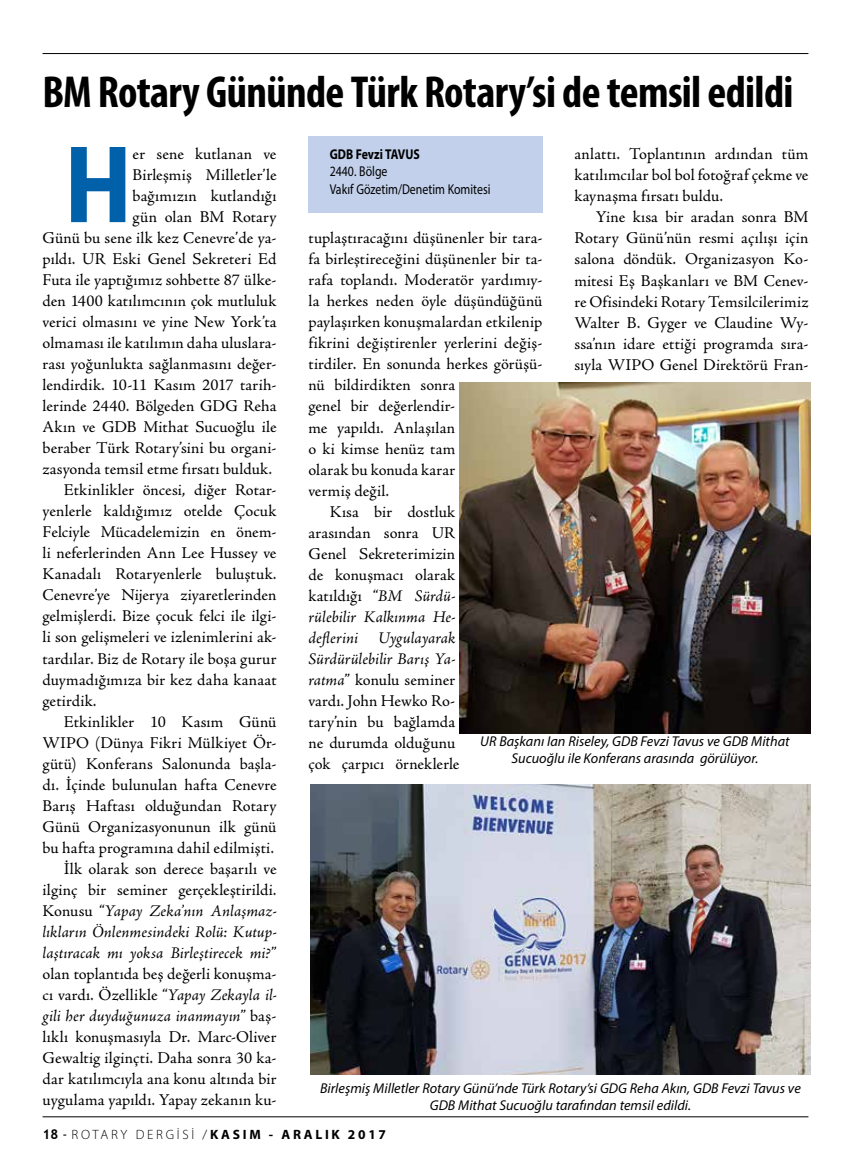
<style>
.page{position:relative;width:851px;height:1170px;background:#fff}
.page>*{position:absolute;margin:0;border:0;box-sizing:border-box;transform-origin:0 0}
.t1{font:700 102.3px "Tablet Gothic Narrow";color:#0060aa}
.t2{font:700 condensed 45px "Myriad Pro";letter-spacing:-.015em;color:#000}
.t3{font:16.5px/21px "Adobe Jenson Pro";letter-spacing:.01em;color:#000;text-align:justify}
.t4{font:italic 16.5px "Adobe Jenson Pro";letter-spacing:.005em;color:#000}
.t5{font:italic 14.25px/17.1px "Myriad Pro";color:#000;text-align:center}
.t6{font:14.25px/17.2px "Myriad Pro";color:#000;scale:.83 1}
.t7{font:700 14.25px "Myriad Pro";color:#000;scale:.83 1}
.t8{font:700 13.5px "Myriad Pro";letter-spacing:.2em;color:#000}
.s1{font-style:normal}
.s2{font-style:italic}
.s3{font-family:"Trebuchet MS"}
.s4{font-family:"Trebuchet MS";font-weight:400}
.s5{font-weight:300}
</style>
<div class="page">
<hr style="left:43px;top:1116px;width:765px;height:1px;background:#000">
<hr style="left:43px;top:53px;width:765px;height:1px;background:#000">
<div style="left:308px;top:136px;width:234px;height:76px;background:#c2d0eb"></div>
<img style="left:310px;top:784px;width:500px;height:290px">
<img style="left:459px;top:382px;width:351px;height:351px">
<h2 class="t2" style="left:43px;top:64px;width:752px">BM Rotary Gününde Türk Rotary’si de temsil edildi</h2>
<h1 class="t1" style="left:64px;top:113px;width:70px">H</h1>
<p class="t3" style="left:133px;top:144px;width:145px">er sene kutlanan ve</p>
<p class="t3" style="left:133px;top:165px;width:145px">Birleşmiş Milletler’le</p>
<p class="t3" style="left:133px;top:186px;width:145px">bağımızın kutlandığı</p>
<p class="t3" style="left:133px;top:207px;width:145px">gün olan BM Rotary</p>
<p class="t3" style="left:43px;top:228px;width:235px">Günü bu sene ilk kez Cenevre’de ya-</p>
<p class="t3" style="left:43px;top:249px;width:235px">pıldı. UR Eski Genel Sekreteri Ed</p>
<p class="t3" style="left:43px;top:270px;width:235px">Futa ile yaptığımız sohbette 87 ülke-</p>
<p class="t3" style="left:43px;top:291px;width:235px">den 1400 katılımcının çok mutluluk</p>
<p class="t3" style="left:43px;top:312px;width:235px">verici olmasını ve yine New York’ta</p>
<p class="t3" style="left:43px;top:333px;width:235px">olmaması ile katılımın daha uluslara-</p>
<p class="t3" style="left:43px;top:354px;width:235px">rası yoğunlukta sağlanmasını değer-</p>
<p class="t3" style="left:43px;top:375px;width:235px">lendirdik. 10-11 Kasım 2017 tarih-</p>
<p class="t3" style="left:43px;top:396px;width:235px">lerinde 2440. Bölgeden GDG Reha</p>
<p class="t3" style="left:43px;top:417px;width:235px">Akın ve GDB Mithat Sucuoğlu ile</p>
<p class="t3" style="left:43px;top:438px;width:235px">beraber Türk Rotary’sini bu organi-</p>
<p class="t3" style="left:43px;top:459px;width:231px">zasyonda temsil etme fırsatı bulduk.</p>
<p class="t3" style="left:64px;top:480px;width:214px">Etkinlikler öncesi, diğer Rotar-</p>
<p class="t3" style="left:43px;top:501px;width:235px">yenlerle kaldığımız otelde Çocuk</p>
<p class="t3" style="left:43px;top:522px;width:235px">Felciyle Mücadelemizin en önem-</p>
<p class="t3" style="left:43px;top:543px;width:235px">li neferlerinden Ann Lee Hussey ve</p>
<p class="t3" style="left:43px;top:564px;width:235px">Kanadalı Rotaryenlerle buluştuk.</p>
<p class="t3" style="left:43px;top:585px;width:235px">Cenevre’ye Nijerya ziyaretlerinden</p>
<p class="t3" style="left:43px;top:606px;width:235px">gelmişlerdi. Bize çocuk felci ile ilgi-</p>
<p class="t3" style="left:43px;top:627px;width:235px">li son gelişmeleri ve izlenimlerini ak-</p>
<p class="t3" style="left:43px;top:648px;width:235px">tardılar. Biz de Rotary ile boşa gurur</p>
<p class="t3" style="left:43px;top:669px;width:235px">duymadığımıza bir kez daha kanaat</p>
<p class="t3" style="left:43px;top:690px;width:55px">getirdik.</p>
<p class="t3" style="left:64px;top:711px;width:214px">Etkinlikler 10 Kasım Günü</p>
<p class="t3" style="left:43px;top:732px;width:235px">WIPO (Dünya Fikri Mülkiyet Ör-</p>
<p class="t3" style="left:43px;top:753px;width:235px">gütü) Konferans Salonunda başla-</p>
<p class="t3" style="left:43px;top:774px;width:235px">dı. İçinde bulunulan hafta Cenevre</p>
<p class="t3" style="left:43px;top:795px;width:235px">Barış Haftası olduğundan Rotary</p>
<p class="t3" style="left:43px;top:816px;width:235px">Günü Organizasyonunun ilk günü</p>
<p class="t3" style="left:43px;top:837px;width:233px">bu hafta programına dahil edilmişti.</p>
<p class="t3" style="left:64px;top:858px;width:214px">İlk olarak son derece başarılı ve</p>
<p class="t3" style="left:43px;top:879px;width:235px">ilginç bir seminer gerçekleştirildi.</p>
<p class="t4" style="left:43px;top:901px;width:235px"><span class="s1">Konusu “</span>Yapay Zeka’nın Anlaşmaz-</p>
<p class="t4" style="left:43px;top:922px;width:235px">lıkların Önlenmesindeki Rolü: Kutup-</p>
<p class="t4" style="left:43px;top:943px;width:235px">laştıracak mı yoksa Birleştirecek mi?<span class="s1">”</span></p>
<p class="t3" style="left:43px;top:963px;width:235px">olan toplantıda beş değerli konuşma-</p>
<p class="t3" style="left:43px;top:984px;width:235px">cı vardı. Özellikle “<span class="s2">Yapay Zekayla il-</span></p>
<p class="t4" style="left:43px;top:1006px;width:235px">gili her duyduğunuza inanmayın<span class="s1">” baş-</span></p>
<p class="t3" style="left:43px;top:1026px;width:235px">lıklı konuşmasıyla Dr. Marc-Oliver</p>
<p class="t3" style="left:43px;top:1047px;width:235px">Gewaltig ilginçti. Daha sonra 30 ka-</p>
<p class="t3" style="left:43px;top:1068px;width:235px">dar katılımcıyla ana konu altında bir</p>
<p class="t3" style="left:43px;top:1089px;width:235px">uygulama yapıldı. Yapay zekanın ku-</p>
<p class="t3" style="left:574px;top:144px;width:235px">anlattı. Toplantının ardından tüm katılımcılar bol bol fotoğraf çekme ve kaynaşma fırsatı buldu.</p>
<p class="t3" style="left:574px;top:207px;width:235px;text-indent:21px">Yine kısa bir aradan sonra BM Rotary Günü’nün resmi açılışı için salona döndük. Organizasyon Ko&shy;mitesi Eş Başkanları ve BM Cenev&shy;re Ofisindeki Rotary Temsilcilerimiz Walter B. Gyger ve Claudine Wy&shy;ssa’nın idare ettiği programda sıra&shy;sıyla WIPO Genel Direktörü Fran-</p>
<p class="t7" style="left:330px;top:145px;width:110px">GDB Fevzi TAVUS</p>
<p class="t6" style="left:330px;top:163px;width:195px">2440. Bölge<br>Vakıf Gözetim/Denetim Komitesi</p>
<p class="t3" style="left:308px;top:228px;width:235px">tuplaştıracağını düşünenler bir tara-</p>
<p class="t3" style="left:308px;top:249px;width:235px">fa birleştireceğini düşünenler bir ta-</p>
<p class="t3" style="left:308px;top:270px;width:235px">rafa toplandı. Moderatör yardımıy-</p>
<p class="t3" style="left:308px;top:291px;width:235px">la herkes neden öyle düşündüğünü</p>
<p class="t3" style="left:308px;top:312px;width:235px">paylaşırken konuşmalardan etkilenip</p>
<p class="t3" style="left:308px;top:333px;width:235px">fikrini değiştirenler yerlerini değiş-</p>
<p class="t3" style="left:308px;top:354px;width:235px">tirdiler. En sonunda herkes görüşü-</p>
<p class="t3" style="left:308px;top:375px;width:148px">nü bildirdikten sonra</p>
<p class="t3" style="left:308px;top:396px;width:148px">genel bir değerlendir-</p>
<p class="t3" style="left:308px;top:417px;width:148px">me yapıldı. Anlaşılan</p>
<p class="t3" style="left:308px;top:438px;width:148px">o ki kimse henüz tam</p>
<p class="t3" style="left:308px;top:459px;width:148px">olarak bu konuda karar</p>
<p class="t3" style="left:308px;top:480px;width:82px">vermiş değil.</p>
<p class="t3" style="left:330px;top:501px;width:127px">Kısa bir dostluk</p>
<p class="t3" style="left:308px;top:522px;width:148px">arasından sonra UR</p>
<p class="t3" style="left:308px;top:543px;width:148px">Genel Sekreterimizin</p>
<p class="t3" style="left:308px;top:564px;width:148px">de konuşmacı olarak</p>
<p class="t3" style="left:308px;top:585px;width:148px">katıldığı “<span class="s2">BM Sürdü-</span></p>
<p class="t4" style="left:308px;top:607px;width:148px">rülebilir Kalkınma He-</p>
<p class="t4" style="left:308px;top:628px;width:148px">deflerini Uygulayarak</p>
<p class="t4" style="left:308px;top:649px;width:148px">Sürdürülebilir Barış Ya-</p>
<p class="t3" style="left:308px;top:669px;width:148px"><span class="s2">ratma</span>” konulu seminer</p>
<p class="t3" style="left:308px;top:690px;width:148px">vardı. John Hewko Ro-</p>
<p class="t3" style="left:308px;top:711px;width:148px">tary’nin bu bağlamda</p>
<p class="t3" style="left:308px;top:732px;width:148px">ne durumda olduğunu</p>
<p class="t3" style="left:308px;top:753px;width:152px">çok çarpıcı örneklerle</p>
<p class="t5" style="left:480px;top:732px;width:311px">UR Başkanı Ian Riseley, GDB Fevzi Tavus ve GDB Mithat<br>Sucuoğlu ile Konferans arasında görülüyor.</p>
<p class="t5" style="left:320px;top:1079px;width:482px">Birleşmiş Milletler Rotary Günü’nde Türk Rotary’si GDG Reha Akın, GDB Fevzi Tavus ve<br>GDB Mithat Sucuoğlu tarafından temsil edildi.</p>
<p class="t8" style="left:43px;top:1125px;width:345px"><span class="s3">18</span> <span class="s4">-</span> <span class="s5">ROTARY DERGİSİ /</span>KASIM - ARALIK 2017</p>
</div>
